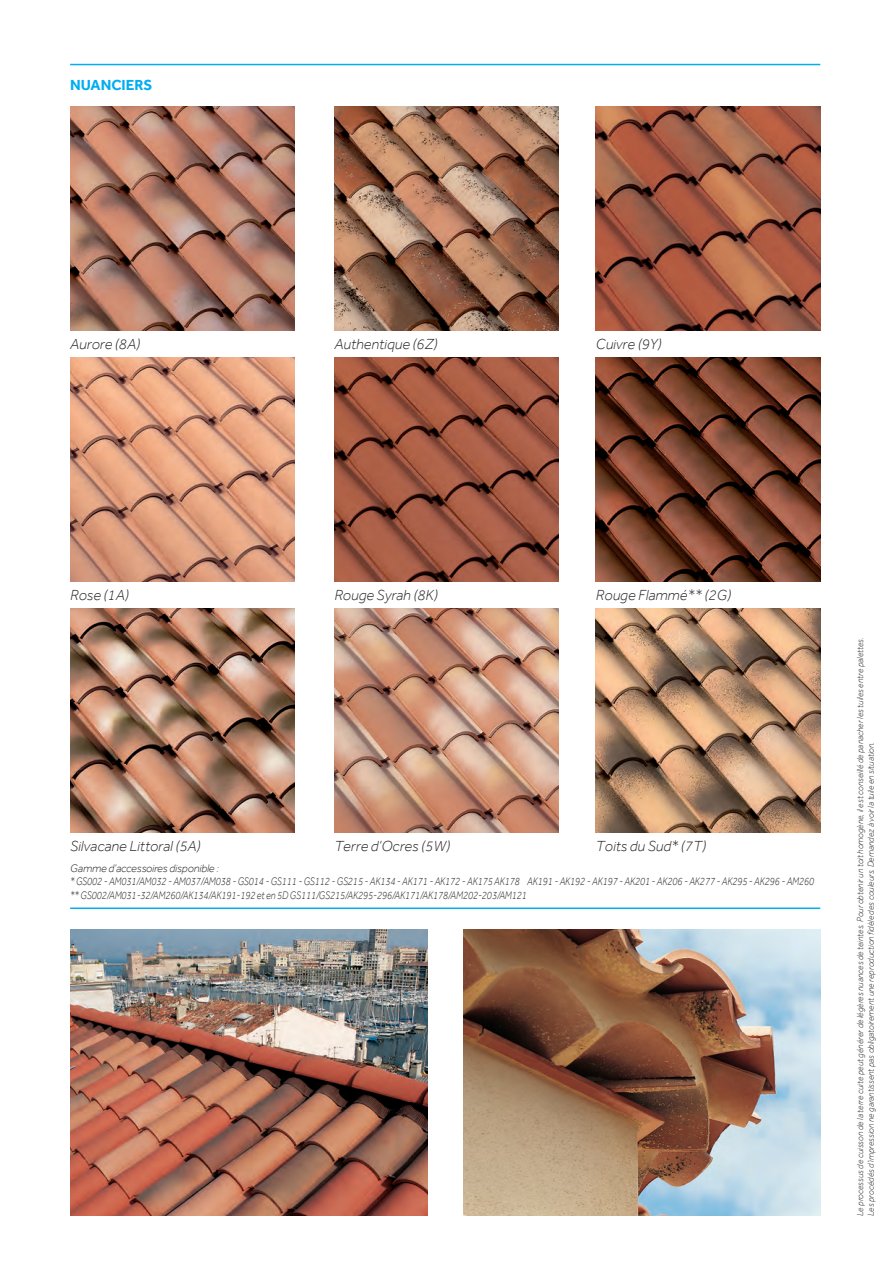
<style>
.page{position:relative;width:893px;height:1263px;background:#fff}
.page>*{position:absolute;margin:0;border:0;box-sizing:border-box;transform-origin:0 0}
.t1{font:italic 300 15px "Effra";color:#231f20}
.t2{font:700 15px "Effra";color:#00aeef}
.t3{font:italic 300 11.25px/13.5px "Effra";letter-spacing:-.01em;color:#231f20}
.t4{font:italic 300 9px/10.8px "Effra";color:#231f20;scale:.95 1}
</style>
<div class="page">
<hr style="left:70px;top:907px;width:750px;height:2px;background:#00aeef">
<img style="left:70px;top:106px;width:224px;height:225px">
<img style="left:70px;top:357px;width:224px;height:224px">
<img style="left:70px;top:608px;width:224px;height:224px">
<img style="left:334px;top:608px;width:225px;height:224px">
<img style="left:596px;top:106px;width:224px;height:225px">
<img style="left:596px;top:357px;width:224px;height:224px">
<img style="left:334px;top:106px;width:225px;height:225px">
<img style="left:334px;top:357px;width:225px;height:224px">
<img style="left:596px;top:608px;width:224px;height:224px">
<img style="left:70px;top:929px;width:357px;height:286px">
<img style="left:463px;top:929px;width:357px;height:286px">
<hr style="left:70px;top:64px;width:750px;height:1px;background:#00aeef">
<h1 class="t2" style="left:70px;top:76px;width:84px">NUANCIERS</h1>
<h1 class="t1" style="left:70px;top:335px;width:72px">Aurore (8A)</h1>
<h1 class="t1" style="left:334px;top:335px;width:105px">Authentique (6Z)</h1>
<h1 class="t1" style="left:596px;top:335px;width:67px">Cuivre (9Y)</h1>
<h1 class="t1" style="left:70px;top:586px;width:60px">Rose (1A)</h1>
<h1 class="t1" style="left:334px;top:586px;width:105px">Rouge Syrah (8K)</h1>
<h1 class="t1" style="left:596px;top:586px;width:137px">Rouge Flammé** (2G)</h1>
<h1 class="t1" style="left:70px;top:837px;width:132px">Silvacane Littoral (5A)</h1>
<h1 class="t1" style="left:334px;top:837px;width:117px">Terre d’Ocres (5W)</h1>
<h1 class="t1" style="left:596px;top:837px;width:112px">Toits du Sud* (7T)</h1>
<p class="t3" style="left:70px;top:861px;width:746px">Gamme d’accessoires disponible :<br>* GS002 - AM031/AM032 - AM037/AM038 - GS014 - GS111 - GS112 - GS215 - AK134 - AK171 - AK172 - AK175 AK178 AK191 - AK192 - AK197 - AK201 - AK206 - AK277 - AK295 - AK296 - AM260 ** GS002/AM031-32/AM260/AK134/AK191-192 et en 5D GS111/GS215/AK295-296/AK171/AK178/AM202-203/AM121</p>
<p class="t4" style="left:855px;top:1216px;width:611px;rotate:-90deg">Le processus de cuisson de la terre cuite peut générer de légères nuances de teintes. Pour obtenir un toit homogène, il est conseillé de panacher les tuiles entre palettes.<br>Les procédés d’impression ne garantissent pas obligatoirement une reproduction fidèle des couleurs. Demandez à voir la tuile en situation.</p>
</div>
